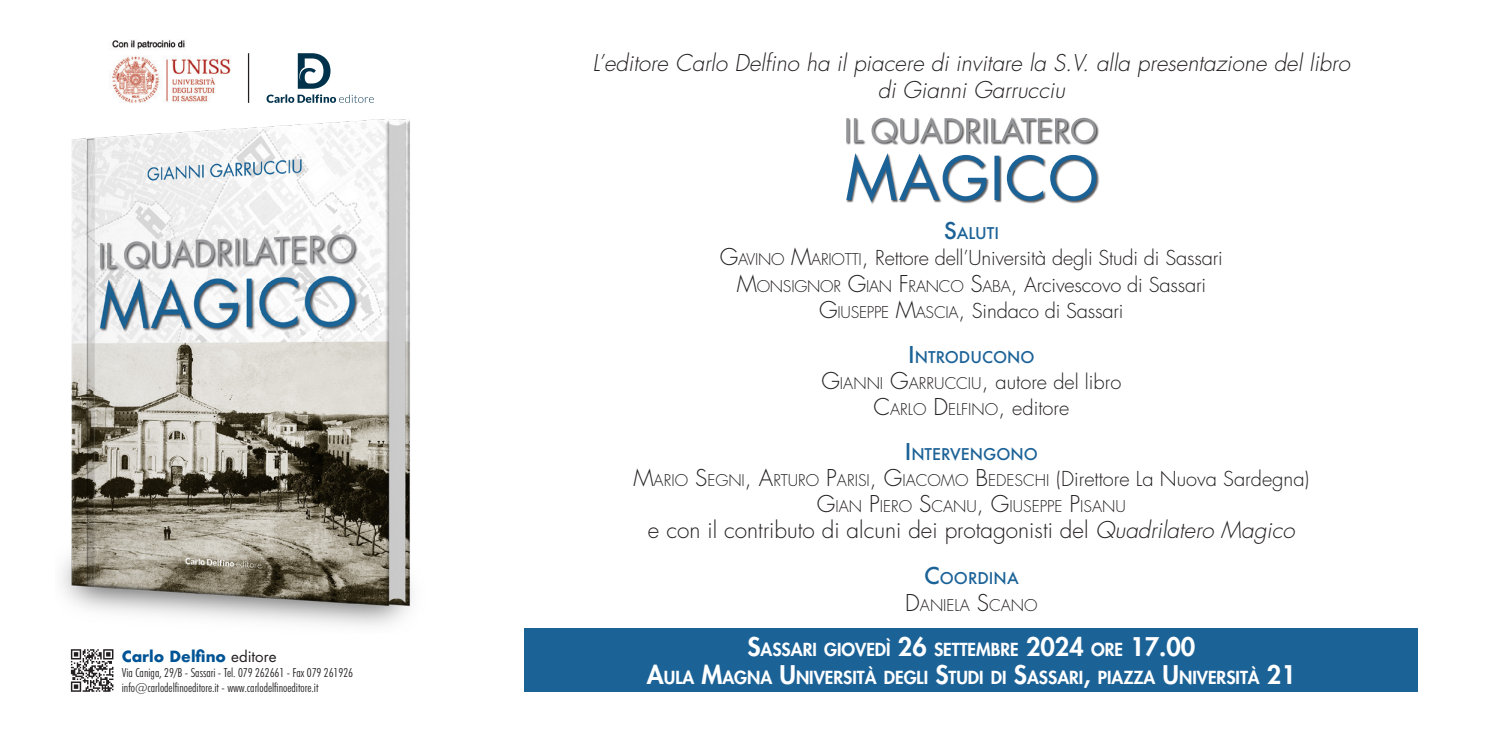
<style>
.page{position:relative;width:1489px;height:745px;background:#fff}
.page>*{position:absolute;margin:0;border:0;box-sizing:border-box;transform-origin:0 0}
.t1{font:italic 300 22.5px/27.5px "Futura";color:#231f20;text-align:center}
.t2{font:300 22.5px "Futura";color:#231f20}
.t3{font:300 20px/26px "Futura";letter-spacing:-.01em;color:#231f20;text-align:center}
.t4{font:800 17.5px/27.5px "Futura";color:#fff;text-align:center}
.t5{font:300 15.75px/26px "Futura";color:#231f20;text-align:center}
.t6{font:500 15.75px "Futura";color:#1b6297}
.t7{font:700 15px "Futura";color:#005495}
.t8{font:300 condensed 12.5px/15px "Futura BT";color:#231f20}
.s1{font-weight:400;color:#231f20}
.s2{font-size:22.5px}
.s3{font-size:15.75px}
.s4{font-size:20px}
.s5{font-weight:500;font-size:22.5px;color:#1b6297}
.s6{font-weight:500;color:#1b6297}
.s7{font-style:italic}
.s8{font-size:25px}
</style>
<div class="page">
<div style="left:524px;top:627px;width:893px;height:64px;background:#1b6297"></div>
<svg style="left:71px;top:649px;width:42px;height:42px"></svg>
<img style="left:61px;top:119px;width:351px;height:507px">
<svg style="left:266px;top:53px;width:108px;height:50px"></svg>
<img style="left:112px;top:40px;width:118px;height:63px">
<hr style="left:248px;top:53px;width:1px;height:50px;background:#231f20">
<div style="left:846px;top:117px;width:253px;height:87px;background:#231f20;opacity:.75"></div>
<svg style="left:846px;top:153px;width:250px;height:49px"></svg>
<svg style="left:846px;top:117px;width:250px;height:26px"></svg>
<p class="t7" style="left:122px;top:644px;width:156px">Carlo Delfino <span class="s1">editore</span></p>
<p class="t8" style="left:122px;top:664px;width:233px">Via Caniga, 29/B - Sassari - Tel. 079 262661 - Fax 079 261926 info@carlodelfinoeditore.it - www.carlodelfinoeditore.it</p>
<p class="t1" style="left:592px;top:49px;width:759px">L’editore Carlo Delfino ha il piacere di invitare la S.V. alla presentazione del libro di Gianni Garrucciu</p>
<p class="t6" style="left:943px;top:222px;width:57px"><span class="s2">S</span>ALUTI</p>
<p class="t3" style="left:720px;top:245px;width:504px"><span class="s2">G</span><span class="s3">AVINO</span> <span class="s2">M</span><span class="s3">ARIOTTI</span><span class="s2">,</span> Rettore dell’Università degli Studi di Sassari<br><span class="s2">M</span><span class="s3">ONSIGNOR</span> <span class="s2">G</span><span class="s3">IAN</span> <span class="s2">F</span><span class="s3">RANCO</span> <span class="s2">S</span><span class="s3">ABA</span><span class="s2">,</span> Arcivescovo di Sassari<br><span class="s2">G</span><span class="s3">IUSEPPE</span> <span class="s2">M</span><span class="s3">ASCIA</span><span class="s2">,</span> Sindaco di Sassari</p>
<p class="t6" style="left:908px;top:346px;width:128px"><span class="s2">I</span> NTRODUCONO</p>
<p class="t3" style="left:821px;top:368px;width:301px"><span class="s2">G</span><span class="s3">IANNI</span> <span class="s2">G</span><span class="s3">ARRUCCIU</span><span class="s2">,</span> autore del libro</p>
<p class="t5" style="left:873px;top:396px;width:197px"><span class="s2">C</span>ARLO <span class="s2">D</span>ELFINO<span class="s2">,</span> <span class="s4">editore</span></p>
<p class="t5" style="left:633px;top:441px;width:677px"><span class="s5">I</span> <span class="s6">NTERVENGONO<br></span><span class="s2">M</span>ARIO <span class="s2">S</span>EGNI<span class="s2">, A</span>RTURO <span class="s2">P</span>ARISI<span class="s2">, G</span>IACOMO <span class="s2">B</span> EDESCHI <span class="s4">(Direttore La Nuova Sardegna)<br></span><span class="s2">G</span>IAN <span class="s2">P</span>IERO <span class="s2">S</span>CANU<span class="s2">, G</span>IUSEPPE <span class="s2">P</span>ISANU</p>
<p class="t2" style="left:648px;top:515px;width:648px">e con il contributo di alcuni dei protagonisti del <span class="s7">Quadrilatero Magico</span></p>
<p class="t5" style="left:905px;top:565px;width:134px"><span class="s5">C</span><span class="s6">OORDINA<br></span><span class="s2">D</span>ANIELA <span class="s2">S</span>CANO</p>
<p class="t4" style="left:647px;top:635px;width:650px"><span class="s8">S</span>ASSARI GIOVEDÌ <span class="s8">26</span> SETTEMBRE <span class="s8">2024</span> ORE <span class="s8">17.00<br>A</span>ULA <span class="s8">M</span>AGNA <span class="s8">U</span>NIVERSITÀ DEGLI <span class="s8">S</span>TUDI DI <span class="s8">S</span>ASSARI<span class="s8">,</span> PIAZZA <span class="s8">U</span>NIVERSITÀ <span class="s8">21</span></p>
</div>
